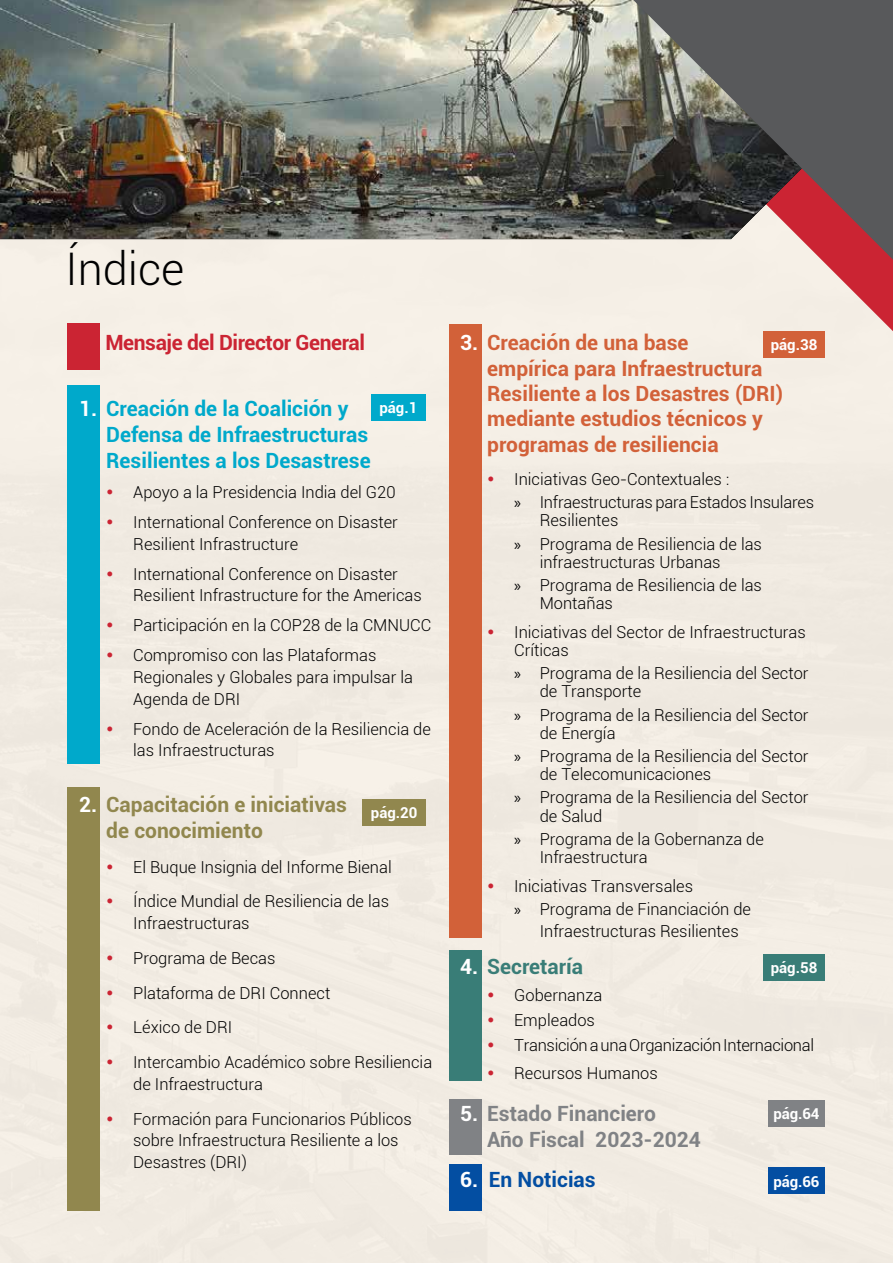
<style>
.page{position:relative;width:893px;height:1263px;background:#fff}
.page>*{position:absolute;margin:0;border:0;box-sizing:border-box;transform-origin:0 0}
.t1{font:300 45px "Roboto";color:#000}
.t2{font:700 21px/25.5px "Roboto";color:#d26139}
.t3{font:700 21px/26.2px "Roboto";color:#00a9cb}
.t4{font:700 21px/26.2px "Roboto";color:#91874e}
.t5{font:700 21px/26.2px "Roboto";color:#808285}
.t6{font:700 21px "Roboto";letter-spacing:-.02em;color:#cb2433}
.t7{font:700 21px "Roboto";color:#397d77}
.t8{font:700 21px "Roboto";color:#034ea2}
.t9{font:300 16.5px/23.4px "Roboto";color:#000}
.t10{font:300 16.5px/25.2px "Roboto";letter-spacing:-.02em;color:#000}
.t11{font:700 15px "Roboto";color:#fff}
.s1{color:#fff}
.s2{font-family:"Myriad Pro";font-weight:400}
</style>
<div class="page">
<div style="left:0;top:239px;width:893px;height:1024px;background:#f2ece3"></div>
<svg style="left:762px;top:260px;width:131px;height:71px;background:#e9b6b4"></svg>
<img style="left:0;top:0;width:633px;height:239px">
<svg style="left:633px;top:0;width:260px;height:260px;background:#695c5b"></svg>
<div style="left:67px;top:385px;width:33px;height:379px;background:#00a9cb"></div>
<div style="left:449px;top:324px;width:33px;height:614px;background:#d26139"></div>
<div style="left:67px;top:787px;width:33px;height:424px;background:#91874e"></div>
<div style="left:449px;top:950px;width:33px;height:130px;background:#397d77"></div>
<div style="left:449px;top:1099px;width:33px;height:55px;background:#808285"></div>
<div style="left:363px;top:799px;width:63px;height:26px;background:#91874e"></div>
<div style="left:763px;top:954px;width:62px;height:26px;background:#397d77"></div>
<div style="left:768px;top:1100px;width:57px;height:27px;background:#808285"></div>
<div style="left:371px;top:394px;width:54px;height:26px;background:#00a9cb"></div>
<div style="left:67px;top:324px;width:33px;height:46px;background:#cb2433"></div>
<div style="left:763px;top:331px;width:62px;height:26px;background:#d26139"></div>
<div style="left:449px;top:1164px;width:33px;height:47px;background:#034ea2"></div>
<div style="left:768px;top:1168px;width:57px;height:26px;background:#034ea2"></div>
<svg style="left:108px;top:490px;width:4px;height:5px"></svg>
<svg style="left:108px;top:520px;width:4px;height:4px"></svg>
<svg style="left:108px;top:571px;width:4px;height:5px"></svg>
<svg style="left:108px;top:623px;width:4px;height:5px"></svg>
<svg style="left:108px;top:653px;width:4px;height:5px"></svg>
<svg style="left:108px;top:726px;width:4px;height:5px"></svg>
<svg style="left:108px;top:864px;width:4px;height:5px"></svg>
<svg style="left:108px;top:899px;width:4px;height:5px"></svg>
<svg style="left:108px;top:955px;width:4px;height:5px"></svg>
<svg style="left:108px;top:990px;width:4px;height:5px"></svg>
<svg style="left:108px;top:1025px;width:4px;height:5px"></svg>
<svg style="left:108px;top:1059px;width:4px;height:5px"></svg>
<svg style="left:108px;top:1116px;width:4px;height:5px"></svg>
<svg style="left:489px;top:476px;width:4px;height:5px"></svg>
<svg style="left:489px;top:629px;width:4px;height:5px"></svg>
<svg style="left:489px;top:883px;width:4px;height:5px"></svg>
<svg style="left:489px;top:992px;width:4px;height:5px"></svg>
<svg style="left:489px;top:1018px;width:4px;height:5px"></svg>
<svg style="left:489px;top:1043px;width:4px;height:5px"></svg>
<svg style="left:489px;top:1070px;width:4px;height:5px"></svg>
<h1 class="t1" style="left:66px;top:238px;width:120px">Índice</h1>
<p class="t6" style="left:105px;top:328px;width:261px">Mensaje del Director General</p>
<p class="t11" style="left:771px;top:334px;width:48px">pág.38</p>
<p class="t2" style="left:487px;top:329px;width:297px;text-indent:-27px"><span class="s1">3.</span> Creación de una base<br>empírica para Infraestructura<br>Resiliente a los Desastres (DRI) mediante estudios técnicos y programas de resiliencia</p>
<p class="t9" style="left:514px;top:467px;width:301px">Iniciativas Geo-Contextuales :<br><span class="s2">»</span> Infraestructuras para Estados Insulares</p>
<p class="t9" style="left:514px;top:508px;width:249px;text-indent:25px">Resilientes<br><span class="s2">»</span> Programa de Resiliencia de las</p>
<p class="t9" style="left:514px;top:549px;width:249px;text-indent:25px">infraestructuras Urbanas<br><span class="s2">»</span> Programa de Resiliencia de las</p>
<p class="t9" style="left:514px;top:588px;width:293px;line-height:28.8px;text-indent:26px">Montañas<br>Iniciativas del Sector de Infraestructuras</p>
<p class="t9" style="left:514px;top:638px;width:296px">Críticas<br><span class="s2">»</span> Programa de la Resiliencia del Sector</p>
<p class="t9" style="left:514px;top:679px;width:296px;text-indent:25px">de Transporte<br><span class="s2">»</span> Programa de la Resiliencia del Sector</p>
<p class="t9" style="left:514px;top:720px;width:296px;text-indent:25px">de Energía<br><span class="s2">»</span> Programa de la Resiliencia del Sector</p>
<p class="t9" style="left:514px;top:762px;width:296px;text-indent:25px">de Telecomunicaciones<br><span class="s2">»</span> Programa de la Resiliencia del Sector</p>
<p class="t9" style="left:514px;top:803px;width:251px;text-indent:25px">de Salud<br><span class="s2">»</span> Programa de la Gobernanza de</p>
<p class="t9" style="left:514px;top:842px;width:181px;line-height:28.8px;text-indent:26px">Infraestructura<br>Iniciativas Transversales</p>
<p class="t9" style="left:540px;top:898px;width:213px;line-height:21.8px;text-indent:-25px"><span class="s2">»</span> Programa de Financiación de<br>Infraestructuras Resilientes</p>
<p class="t7" style="left:460px;top:952px;width:124px"><span class="s1">4.</span> Secretaría</p>
<p class="t10" style="left:514px;top:982px;width:301px">Gobernanza<br>Empleados<br>Transición a una Organización Internacional</p>
<p class="t9" style="left:514px;top:1060px;width:145px">Recursos Humanos</p>
<p class="t5" style="left:487px;top:1100px;width:215px;text-indent:-27px"><span class="s1">5.</span> Estado Financiero<br>Año Fiscal 2023-2024</p>
<p class="t8" style="left:460px;top:1164px;width:137px"><span class="s1">6.</span> En Noticias</p>
<p class="t11" style="left:773px;top:1171px;width:48px">pág.66</p>
<p class="t3" style="left:106px;top:394px;width:266px;text-indent:-27px"><span class="s1">1.</span> Creación de la Coalición y<br>Defensa de Infraestructuras<br>Resilientes a los Desastrese</p>
<p class="t9" style="left:133px;top:477px;width:266px;line-height:29.8px">Apoyo a la Presidencia India del G20<br>International Conference on Disaster</p>
<p class="t9" style="left:133px;top:528px;width:266px;line-height:29.8px">Resilient Infrastructure<br>International Conference on Disaster</p>
<p class="t9" style="left:133px;top:580px;width:300px;line-height:29.8px">Resilient Infrastructure for the Americas<br>Participación en la COP28 de la CMNUCC<br>Compromiso con las Plataformas</p>
<p class="t9" style="left:133px;top:666px;width:281px;line-height:21.8px">Regionales y Globales para impulsar la<br>Agenda de DRI</p>
<p class="t9" style="left:133px;top:717px;width:299px;line-height:21.8px">Fondo de Aceleración de la Resiliencia de las Infraestructuras</p>
<p class="t4" style="left:106px;top:790px;width:242px;text-indent:-27px"><span class="s1">2.</span> Capacitación e iniciativas de conocimiento</p>
<p class="t9" style="left:133px;top:849px;width:260px;line-height:34.7px">El Buque Insignia del Informe Bienal<br>Índice Mundial de Resiliencia de las</p>
<p class="t9" style="left:133px;top:905px;width:301px;line-height:34.7px">Infraestructuras<br>Programa de Becas<br>Plataforma de DRI Connect<br>Léxico de DRI<br>Intercambio Académico sobre Resiliencia</p>
<p class="t9" style="left:133px;top:1066px;width:280px;line-height:34.7px">de Infraestructura<br>Formación para Funcionarios Públicos</p>
<p class="t9" style="left:133px;top:1129px;width:267px;line-height:21.8px">sobre Infraestructura Resiliente a los<br>Desastres (DRI)</p>
<p class="t11" style="left:379px;top:397px;width:39px">pág.1</p>
<p class="t11" style="left:371px;top:802px;width:48px">pág.20</p>
<p class="t11" style="left:771px;top:957px;width:48px">pág.58</p>
<p class="t11" style="left:773px;top:1103px;width:48px">pág.64</p>
</div>
